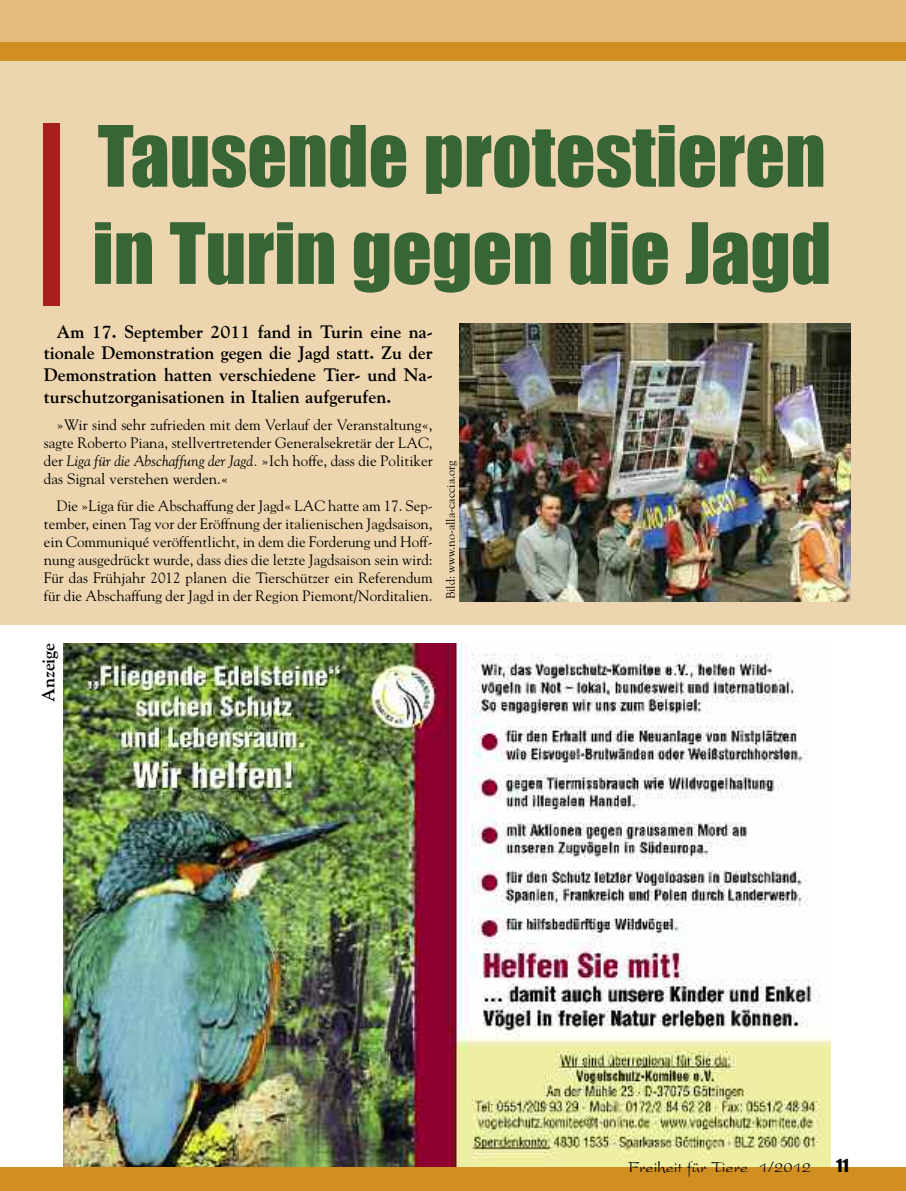
<style>
.page{position:relative;width:906px;height:1191px;background:#fff}
.page>*{position:absolute;margin:0;border:0;box-sizing:border-box;transform-origin:0 0}
.t1{font:78px/97.2px "Impact";color:#376536}
.t2{font:700 18px/21.6px "Goudy";color:#000;text-align:justify}
.t3{font:700 18px "Goudy";letter-spacing:-.01em;color:#070003}
.t4{font:16.5px "President Plain";color:#000}
.t5{font:16.5px "Impact";color:#000}
.t6{font:15px/18px "Goudy";color:#000;text-align:justify}
.t7{font:12px "Goudy";color:#000}
.s1{font-style:italic}
</style>
<div class="page">
<div style="left:1px;top:61px;width:905px;height:563px;background:#edd6af"></div>
<img style="left:64px;top:643px;width:766px;height:524px">
<div style="left:0;top:1167px;width:906px;height:24px;background:#d18e21"></div>
<div style="left:0;top:0;width:906px;height:44px;background:#e3bb7a"></div>
<div style="left:0;top:43px;width:906px;height:18px;background:#d18e21"></div>
<div style="left:44px;top:123px;width:16px;height:183px;background:#a8201e"></div>
<img style="left:460px;top:324px;width:390px;height:277px">
<h1 class="t1" style="left:92px;top:107px;width:740px">Tausende protestieren in Turin gegen die Jagd</h1>
<p class="t2" style="left:44px;top:321px;width:390px;text-indent:13px">Am 17. September 2011 fand in Turin eine na&shy;tionale Demonstration gegen die Jagd statt. Zu der Demonstration hatten verschiedene Tier- und Na&shy;turschutzorganisationen in Italien aufgerufen.</p>
<p class="t6" style="left:44px;top:416px;width:390px;text-indent:13px">»Wir sind sehr zufrieden mit dem Verlauf der Veranstaltung«, sagte Roberto Piana, stellvertretender Generalsekretär der LAC, der <span class="s1">Liga für die Abschaffung der Jagd.</span> »Ich hoffe, dass die Politiker das Signal verstehen werden.«</p>
<p class="t6" style="left:44px;top:496px;width:390px;text-indent:13px">Die »Liga für die Abschaffung der Jagd« LAC hatte am 17. Sep&shy;tember, einen Tag vor der Eröffnung der italienischen Jagdsaison, ein Communiqué veröffentlicht, in dem die Forderung und Hoff&shy;nung ausgedrückt wurde, dass dies die letzte Jagdsaison sein wird:<br>Für das Frühjahr 2012 planen die Tierschützer ein Referendum für die Abschaffung der Jagd in der Region Piemont/Norditalien.</p>
<p class="t7" style="left:444px;top:599px;width:140px;rotate:-90deg">Bild: www.no-alla-caccia.org</p>
<p class="t3" style="left:38px;top:701px;width:60px;rotate:-90deg">Anzeige</p>
<p class="t4" style="left:628px;top:1161px;width:184px">Freiheit für Tiere 1/2012</p>
<p class="t5" style="left:836px;top:1155px;width:14px">11</p>
</div>
